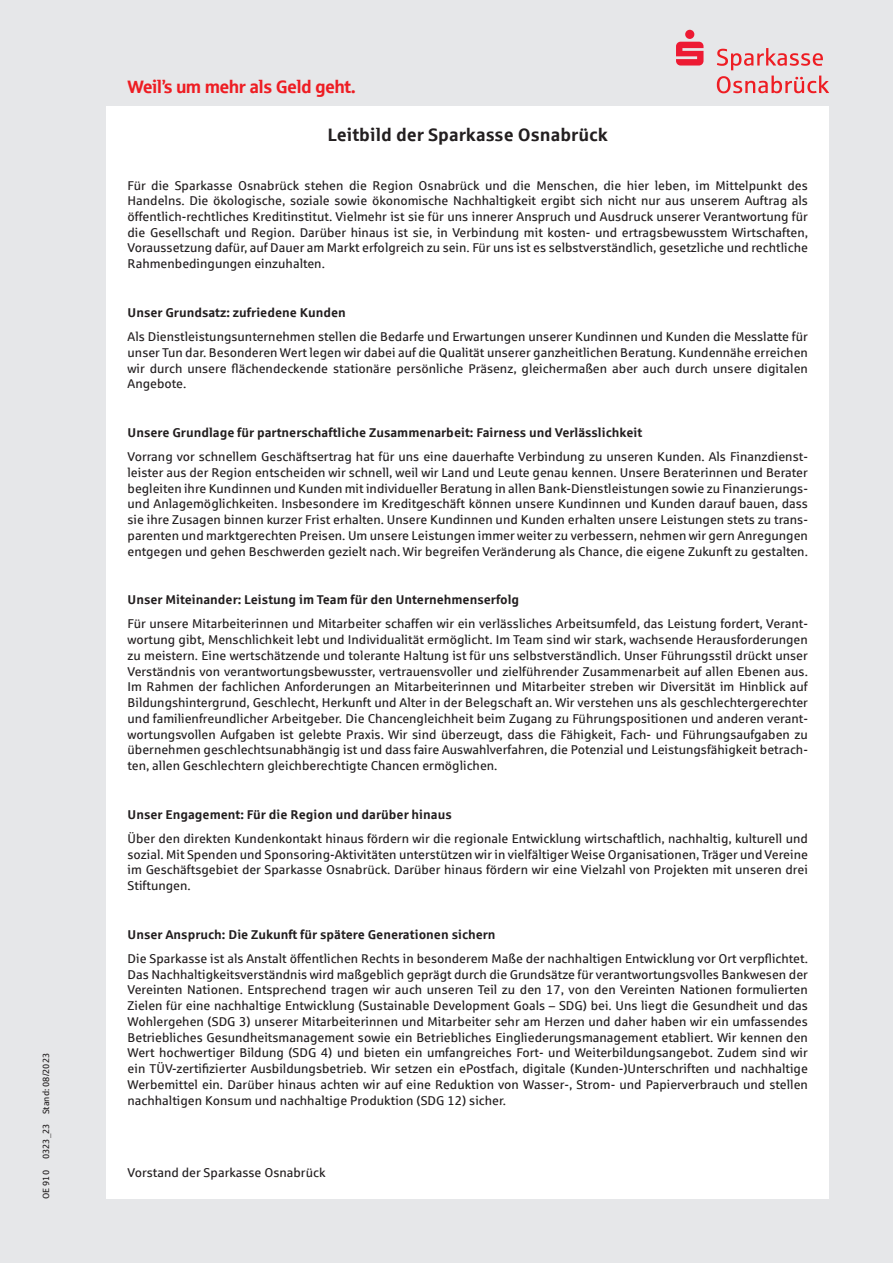
<style>
.page{position:relative;width:893px;height:1263px;background:#e6e7e9}
.page>*{position:absolute;margin:0;border:0;box-sizing:border-box;transform-origin:0 0}
.t1{font:700 18px "Sparkasse Rg";color:#231f20}
.t2{font:18px "Sparkasse Head";color:#ee1d23}
.t3{font:12.75px/15.8px "Sparkasse Rg";color:#231f20;text-align:justify}
.t4{font:700 12.75px "Sparkasse Rg";color:#231f20}
.t5{font:9px "Sparkasse Rg";color:#231f20}
</style>
<div class="page">
<div style="left:106px;top:106px;width:723px;height:1093px;background:#fff"></div>
<svg style="left:717px;top:76px;width:112px;height:17px"></svg>
<svg style="left:717px;top:48px;width:106px;height:22px"></svg>
<svg style="left:676px;top:30px;width:27px;height:36px"></svg>
<p class="t5" style="left:41px;top:1199px;width:148px;rotate:-90deg">OE 910 0323_23 Stand: 08/2023</p>
<h1 class="t2" style="left:128px;top:76px;width:230px">Weil’s um mehr als Geld geht.</h1>
<h1 class="t1" style="left:328px;top:123px;width:282px">Leitbild der Sparkasse Osnabrück</h1>
<p class="t3" style="left:128px;top:177px;width:682px">Für die Sparkasse Osnabrück stehen die Region Osnabrück und die Menschen, die hier leben, im Mittelpunkt des Handelns. Die ökologische, soziale sowie ökonomische Nachhaltigkeit ergibt sich nicht nur aus unserem Auftrag als öffentlich-rechtliches Kreditinstitut. Vielmehr ist sie für uns innerer Anspruch und Ausdruck unserer Verantwortung für die Gesellschaft und Region. Darüber hinaus ist sie, in Verbindung mit kosten- und ertragsbewusstem Wirtschaften, Voraussetzung dafür, auf Dauer am Markt erfolgreich zu sein. Für uns ist es selbstverständlich, gesetzliche und rechtliche Rahmenbedingungen einzuhalten.</p>
<p class="t4" style="left:128px;top:304px;width:220px">Unser Grundsatz: zufriedene Kunden</p>
<p class="t3" style="left:128px;top:328px;width:682px">Als Dienstleistungsunternehmen stellen die Bedarfe und Erwartungen unserer Kundinnen und Kunden die Messlatte für unser Tun dar. Besonderen Wert legen wir dabei auf die Qualität unserer ganzheitlichen Beratung. Kundennähe erreichen wir durch unsere flächendeckende stationäre persönliche Präsenz, gleichermaßen aber auch durch unsere digitalen Angebote.</p>
<p class="t4" style="left:128px;top:424px;width:516px">Unsere Grundlage für partnerschaftliche Zusammenarbeit: Fairness und Verlässlichkeit</p>
<p class="t3" style="left:128px;top:448px;width:682px">Vorrang vor schnellem Geschäftsertrag hat für uns eine dauerhafte Verbindung zu unseren Kunden. Als Finanzdienst&shy;leister aus der Region entscheiden wir schnell, weil wir Land und Leute genau kennen. Unsere Beraterinnen und Berater begleiten ihre Kundinnen und Kunden mit individueller Beratung in allen Bank-Dienstleistungen sowie zu Finanzierungs&shy;und Anlagemöglichkeiten. Insbesondere im Kreditgeschäft können unsere Kundinnen und Kunden darauf bauen, dass sie ihre Zusagen binnen kurzer Frist erhalten. Unsere Kundinnen und Kunden erhalten unsere Leistungen stets zu trans&shy;parenten und marktgerechten Preisen. Um unsere Leistungen immer weiter zu verbessern, nehmen wir gern Anregungen entgegen und gehen Beschwerden gezielt nach. Wir begreifen Veränderung als Chance, die eigene Zukunft zu gestalten.</p>
<p class="t4" style="left:128px;top:591px;width:393px">Unser Miteinander: Leistung im Team für den Unternehmenserfolg</p>
<p class="t3" style="left:128px;top:616px;width:682px">Für unsere Mitarbeiterinnen und Mitarbeiter schaffen wir ein verlässliches Arbeitsumfeld, das Leistung fordert, Verant&shy;wortung gibt, Menschlichkeit lebt und Individualität ermöglicht. Im Team sind wir stark, wachsende Herausforderungen zu meistern. Eine wertschätzende und tolerante Haltung ist für uns selbstverständlich. Unser Führungsstil drückt unser Verständnis von verantwortungsbewusster, vertrauensvoller und zielführender Zusammenarbeit auf allen Ebenen aus.<br>Im Rahmen der fachlichen Anforderungen an Mitarbeiterinnen und Mitarbeiter streben wir Diversität im Hinblick auf Bildungshintergrund, Geschlecht, Herkunft und Alter in der Belegschaft an. Wir verstehen uns als geschlechtergerechter und familienfreundlicher Arbeitgeber. Die Chancengleichheit beim Zugang zu Führungspositionen und anderen verant&shy;wortungsvollen Aufgaben ist gelebte Praxis. Wir sind überzeugt, dass die Fähigkeit, Fach- und Führungsaufgaben zu übernehmen geschlechtsunabhängig ist und dass faire Auswahlverfahren, die Potenzial und Leistungsfähigkeit betrach&shy;ten, allen Geschlechtern gleichberechtigte Chancen ermöglichen.</p>
<p class="t4" style="left:128px;top:806px;width:326px">Unser Engagement: Für die Region und darüber hinaus</p>
<p class="t3" style="left:128px;top:830px;width:682px">Über den direkten Kundenkontakt hinaus fördern wir die regionale Entwicklung wirtschaftlich, nachhaltig, kulturell und sozial. Mit Spenden und Sponsoring-Aktivitäten unterstützen wir in vielfältiger Weise Organisationen, Träger und Vereine im Geschäftsgebiet der Sparkasse Osnabrück. Darüber hinaus fördern wir eine Vielzahl von Projekten mit unseren drei Stiftungen.</p>
<p class="t4" style="left:128px;top:926px;width:370px">Unser Anspruch: Die Zukunft für spätere Generationen sichern</p>
<p class="t3" style="left:128px;top:950px;width:682px">Die Sparkasse ist als Anstalt öffentlichen Rechts in besonderem Maße der nachhaltigen Entwicklung vor Ort verpflichtet.<br>Das Nachhaltigkeitsverständnis wird maßgeblich geprägt durch die Grundsätze für verantwortungsvolles Bankwesen der Vereinten Nationen. Entsprechend tragen wir auch unseren Teil zu den 17, von den Vereinten Nationen formulierten Zielen für eine nachhaltige Entwicklung (Sustainable Development Goals – SDG) bei. Uns liegt die Gesundheit und das Wohlergehen (SDG 3) unserer Mitarbeiterinnen und Mitarbeiter sehr am Herzen und daher haben wir ein umfassendes Betriebliches Gesundheitsmanagement sowie ein Betriebliches Eingliederungsmanagement etabliert. Wir kennen den Wert hochwertiger Bildung (SDG 4) und bieten ein umfangreiches Fort- und Weiterbildungsangebot. Zudem sind wir ein TÜV-zertifizierter Ausbildungsbetrieb. Wir setzen ein ePostfach, digitale (Kunden-)Unterschriften und nachhaltige Werbemittel ein. Darüber hinaus achten wir auf eine Reduktion von Wasser-, Strom- und Papierverbrauch und stellen nachhaltigen Konsum und nachhaltige Produktion (SDG 12) sicher.</p>
<p class="t3" style="left:128px;top:1165px;width:199px">Vorstand der Sparkasse Osnabrück</p>
</div>
